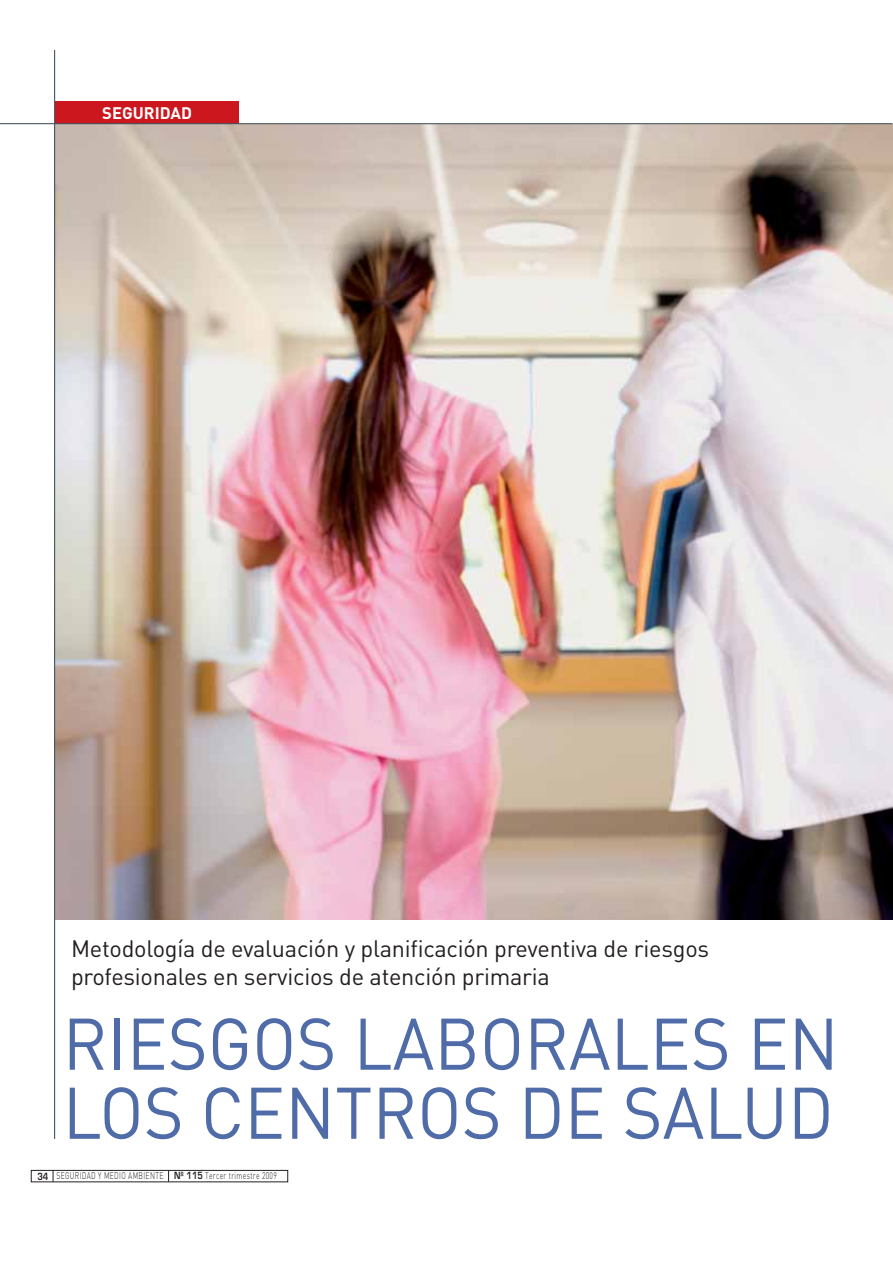
<style>
.page{position:relative;width:893px;height:1263px;background:#fff}
.page>*{position:absolute;margin:0;border:0;box-sizing:border-box;transform-origin:0 0}
.t1{font:71.85px/69px "DIN";color:#4f6ca9;scale:.95 1}
.t2{font:23.55px/27.6px "DIN";letter-spacing:-.01em;color:#231f20}
.t3{font:700 16.5px "DIN";color:#fff}
.t4{font:300 9.6px "DIN";letter-spacing:.05em;color:#231f20;scale:.7 1}
.s1{font-family:"Eurostile";font-weight:600}
</style>
<div class="page">
<div style="left:55px;top:102px;width:184px;height:22px;background:#cd171e"></div>
<div style="left:31px;top:1170px;width:257px;height:12px;border:1px solid #231f20"></div>
<svg style="left:53px;top:1170px;width:1px;height:12px"></svg>
<svg style="left:168px;top:1170px;width:1px;height:12px"></svg>
<img style="left:55px;top:124px;width:838px;height:796px">
<hr style="left:0;top:123px;width:892px;height:1px;background:#455560">
<hr style="left:54px;top:50px;width:1px;height:1089px;background:#455560">
<p class="t3" style="left:102px;top:108px;width:91px">SEGURIDAD</p>
<p class="t2" style="left:71px;top:938px;width:640px">Metodología de evaluación y planificación preventiva de riesgos profesionales en servicios de atención primaria</p>
<h1 class="t1" style="left:63px;top:1017px;width:818px">RIESGOS LABORALES EN<br>LOS CENTROS DE SALUD</h1>
<p class="t4" style="left:37px;top:1173px;width:344px"><span class="s1">34</span> SEGURIDAD Y MEDIO AMBIENTE <span class="s1">Nº 115</span> Tercer trimestre 2009</p>
</div>
